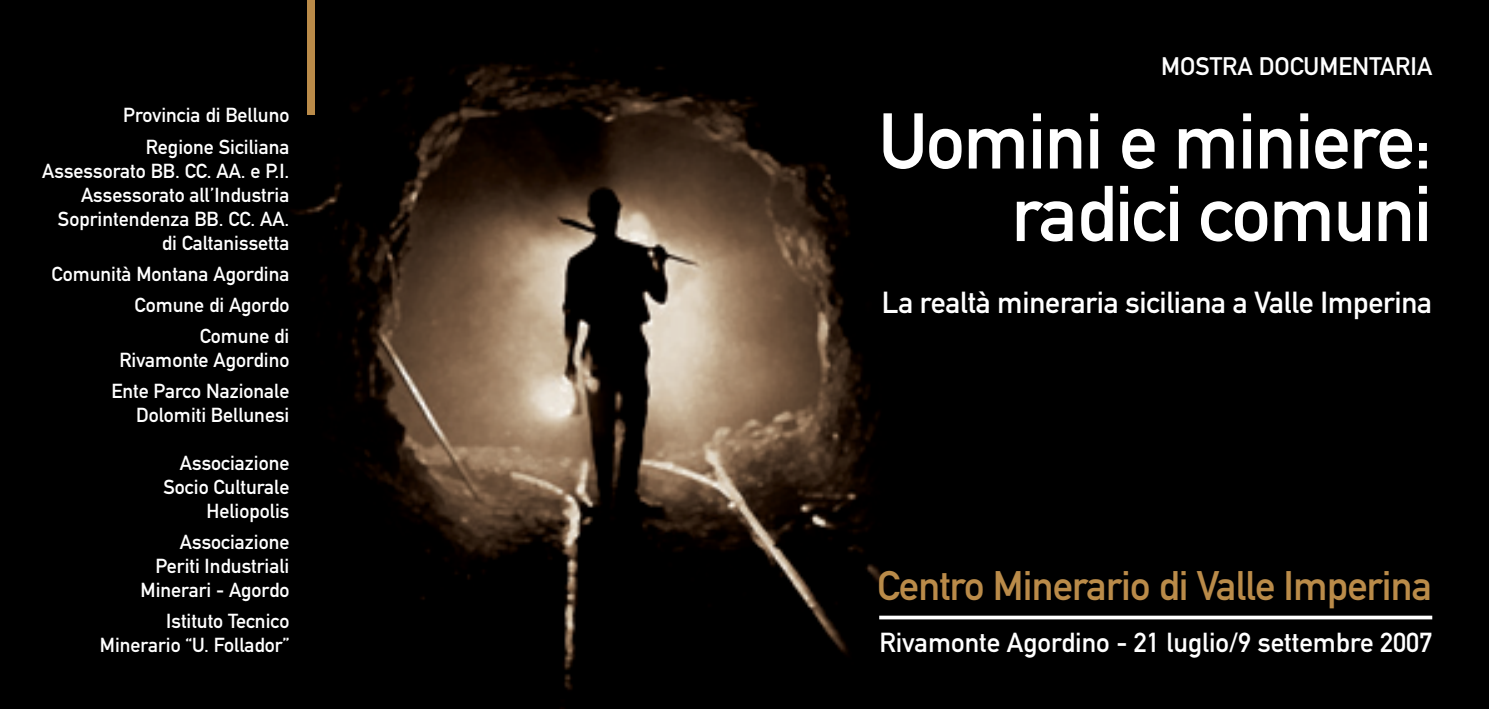
<style>
.page{position:relative;width:1489px;height:709px;background:#fff}
.page>*{position:absolute;margin:0;border:0;box-sizing:border-box;transform-origin:0 0}
.t1{font:77.5px/72.5px "DIN Mittelschrift";letter-spacing:-.02em;color:#fff;text-align:right}
.t2{font:40.75px "DIN Mittelschrift";letter-spacing:-.02em;color:#ba8b49}
.t3{font:30px "DIN Mittelschrift";letter-spacing:-.01em;color:#fff}
.t4{font:27px "DIN Mittelschrift";color:#fff}
.t5{font:25px "DIN Mittelschrift";color:#fff}
.t6{font:20px/24px "DIN Mittelschrift";color:#fff;text-align:right}
</style>
<div class="page">
<div style="left:0;top:0;width:1488px;height:709px;background:#000"></div>
<img style="left:292px;top:62px;width:680px;height:647px">
<svg style="left:879px;top:615px;width:552px;height:4px;background:#d4d4d4"></svg>
<div style="left:307px;top:0;width:8px;height:115px;background:#ba8b49"></div>
<p class="t6" style="left:123px;top:100px;width:168px;line-height:31px">Provincia di Belluno<br>Regione Siciliana</p>
<p class="t6" style="left:42px;top:159px;width:249px">Assessorato BB. CC. AA. e P.I.<br>Assessorato all’Industria<br>Soprintendenza BB. CC. AA. di Caltanissetta</p>
<p class="t6" style="left:52px;top:258px;width:239px;line-height:31px">Comunità Montana Agordina<br>Comune di Agordo<br>Comune di</p>
<p class="t6" style="left:111px;top:344px;width:179px;line-height:31px;text-align:center">Rivamonte Agordino<br>Ente Parco Nazionale</p>
<p class="t6" style="left:136px;top:403px;width:155px">Dolomiti Bellunesi</p>
<p class="t6" style="left:163px;top:451px;width:127px">Associazione<br>Socio Culturale<br>Heliopolis</p>
<p class="t6" style="left:140px;top:530px;width:150px">Associazione<br>Periti Industriali<br>Minerari - Agordo</p>
<p class="t6" style="left:100px;top:609px;width:191px">Istituto Tecnico<br>Minerario “U. Follador”</p>
<p class="t5" style="left:1160px;top:52px;width:273px">MOSTRA DOCUMENTARIA</p>
<h1 class="t1" style="left:878px;top:106px;width:555px">Uomini e miniere: radici comuni</h1>
<h3 class="t3" style="left:882px;top:285px;width:551px">La realtà mineraria siciliana a Valle Imperina</h3>
<h2 class="t2" style="left:877px;top:561px;width:556px">Centro Minerario di Valle Imperina</h2>
<h3 class="t4" style="left:879px;top:627px;width:554px">Rivamonte Agordino - 21 luglio/9 settembre 2007</h3>
</div>
